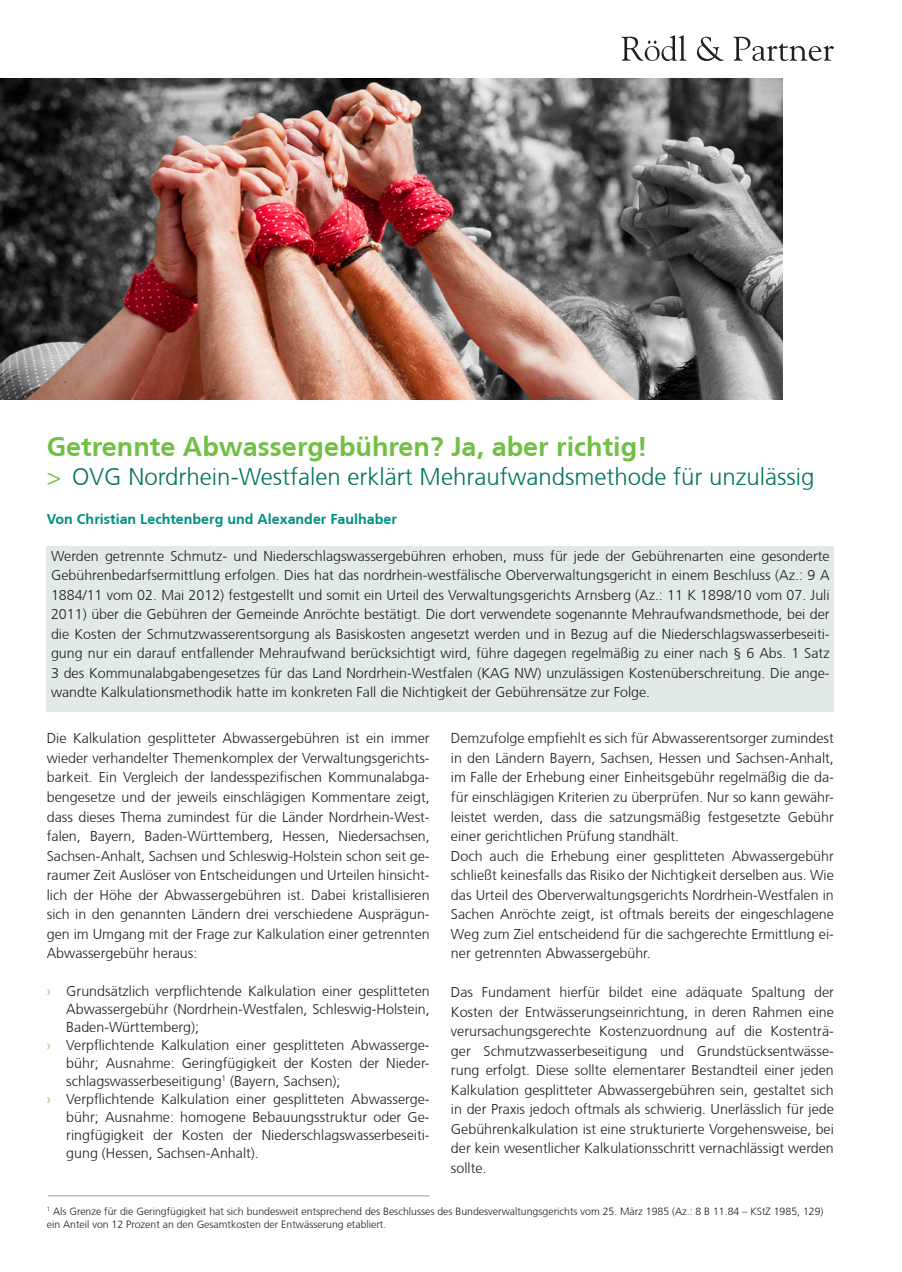
<style>
.page{position:relative;width:902px;height:1272px;background:#fff}
.page>*{position:absolute;margin:0;border:0;box-sizing:border-box;transform-origin:0 0}
.Rubrik{font:700 27px "Frutiger CE";color:#71bf44}
.t1{font:300 24px "Frutiger CE";color:#01745c}
.fließtext{font:300 14.25px/19.5px "Frutiger CE";color:#231f20;text-align:justify}
.Autor_neu{font:700 14.25px "Frutiger CE";color:#008e84}
.fussnote{font:300 10.5px/12.6px "Frutiger CE";color:#231f20}
.s1{color:#71bf44}
</style>
<div class="page">
<svg style="left:621px;top:35px;width:65px;height:26px"></svg>
<svg style="left:696px;top:37px;width:27px;height:24px"></svg>
<svg style="left:733px;top:36px;width:100px;height:25px"></svg>
<hr style="left:48px;top:1195px;width:381px;height:1px;background:#87a99d">
<div style="left:47px;top:545px;width:786px;height:166px;background:#e2eae7"></div>
<img style="left:0;top:79px;width:782px;height:320px">
<p class="Rubrik" style="left:47px;top:430px;width:602px">Getrennte Abwassergebühren? Ja, aber richtig!</p>
<p class="t1" style="left:47px;top:462px;width:769px"><span class="s1">&gt;</span> OVG Nordrhein-Westfalen erklärt Mehraufwandsmethode für unzulässig</p>
<p class="Autor_neu" style="left:47px;top:510px;width:351px">Von Christian Lechtenberg und Alexander Faulhaber</p>
<p class="fließtext" style="left:51px;top:545px;width:780px">Werden getrennte Schmutz- und Niederschlagswassergebühren erhoben, muss für jede der Gebührenarten eine gesonderte Gebührenbedarfsermittlung erfolgen. Dies hat das nordrhein-westfälische Oberverwaltungsgericht in einem Beschluss (Az.: 9 A 1884/11 vom 02. Mai 2012) festgestellt und somit ein Urteil des Verwaltungsgerichts Arnsberg (Az.: 11 K 1898/10 vom 07. Juli 2011) über die Gebühren der Gemeinde Anröchte bestätigt. Die dort verwendete sogenannte Mehraufwandsmethode, bei der die Kosten der Schmutzwasserentsorgung als Basiskosten angesetzt werden und in Bezug auf die Niederschlagswasserbeseiti&shy;gung nur ein darauf entfallender Mehraufwand berücksichtigt wird, führe dagegen regelmäßig zu einer nach § 6 Abs. 1 Satz 3 des Kommunalabgabengesetzes für das Land Nordrhein-Westfalen (KAG NW) unzulässigen Kostenüberschreitung. Die ange&shy;wandte Kalkulationsmethodik hatte im konkreten Fall die Nichtigkeit der Gebührensätze zur Folge.</p>
<p class="fließtext" style="left:451px;top:728px;width:384px">Demzufolge empfiehlt es sich für Abwasserentsorger zumindest in den Ländern Bayern, Sachsen, Hessen und Sachsen-Anhalt, im Falle der Erhebung einer Einheitsgebühr regelmäßig die da&shy;für einschlägigen Kriterien zu überprüfen. Nur so kann gewähr&shy;leistet werden, dass die satzungsmäßig festgesetzte Gebühr einer gerichtlichen Prüfung standhält.</p>
<p class="fließtext" style="left:451px;top:845px;width:384px">Doch auch die Erhebung einer gesplitteten Abwassergebühr schließt keinesfalls das Risiko der Nichtigkeit derselben aus. Wie das Urteil des Oberverwaltungsgerichts Nordrhein-Westfalen in Sachen Anröchte zeigt, ist oftmals bereits der eingeschlagene Weg zum Ziel entscheidend für die sachgerechte Ermittlung ei&shy;ner getrennten Abwassergebühr.</p>
<p class="fließtext" style="left:451px;top:982px;width:384px">Das Fundament hierfür bildet eine adäquate Spaltung der Kosten der Entwässerungseinrichtung, in deren Rahmen eine verursachungsgerechte Kostenzuordnung auf die Kostenträ&shy;ger Schmutzwasserbeseitigung und Grundstücksentwässe&shy;rung erfolgt. Diese sollte elementarer Bestandteil einer jeden Kalkulation gesplitteter Abwassergebühren sein, gestaltet sich in der Praxis jedoch oftmals als schwierig. Unerlässlich für jede Gebührenkalkulation ist eine strukturierte Vorgehensweise, bei der kein wesentlicher Kalkulationsschritt vernachlässigt werden sollte.</p>
<p class="fussnote" style="left:47px;top:1204px;width:778px"><sup>1</sup> Als Grenze für die Geringfügigkeit hat sich bundesweit entsprechend des Beschlusses des Bundesverwaltungsgerichts vom 25. März 1985 (Az.: 8 B 11.84 – KStZ 1985, 129) ein Anteil von 12 Prozent an den Gesamtkosten der Entwässerung etabliert.</p>
<p class="fließtext" style="left:47px;top:728px;width:384px">Die Kalkulation gesplitteter Abwassergebühren ist ein immer wieder verhandelter Themenkomplex der Verwaltungsgerichts&shy;barkeit. Ein Vergleich der landesspezifischen Kommunalabga&shy;bengesetze und der jeweils einschlägigen Kommentare zeigt, dass dieses Thema zumindest für die Länder Nordrhein-West&shy;falen, Bayern, Baden-Württemberg, Hessen, Niedersachsen, Sachsen-Anhalt, Sachsen und Schleswig-Holstein schon seit ge&shy;raumer Zeit Auslöser von Entscheidungen und Urteilen hinsicht&shy;lich der Höhe der Abwassergebühren ist. Dabei kristallisieren sich in den genannten Ländern drei verschiedene Ausprägun&shy;gen im Umgang mit der Frage zur Kalkulation einer getrennten Abwassergebühr heraus:</p>
<p class="fließtext" style="left:66px;top:981px;width:365px;line-height:18px;text-indent:-19px"><span class="s1">›</span> Grundsätzlich verpflichtende Kalkulation einer gesplitteten Abwassergebühr (Nordrhein-Westfalen, Schleswig-Holstein, Baden-Württemberg);</p>
<p class="fließtext" style="left:66px;top:1035px;width:365px;line-height:18px;text-indent:-19px"><span class="s1">›</span> Verpflichtende Kalkulation einer gesplitteten Abwasserge&shy;bühr; Ausnahme: Geringfügigkeit der Kosten der Nieder&shy;schlagswasserbeseitigung<sup>1</sup> (Bayern, Sachsen);</p>
<p class="fließtext" style="left:66px;top:1089px;width:365px;line-height:18px;text-indent:-19px"><span class="s1">›</span> Verpflichtende Kalkulation einer gesplitteten Abwasserge&shy;bühr; Ausnahme: homogene Bebauungsstruktur oder Ge&shy;ringfügigkeit der Kosten der Niederschlagswasserbeseiti&shy;gung (Hessen, Sachsen-Anhalt).</p>
</div>
